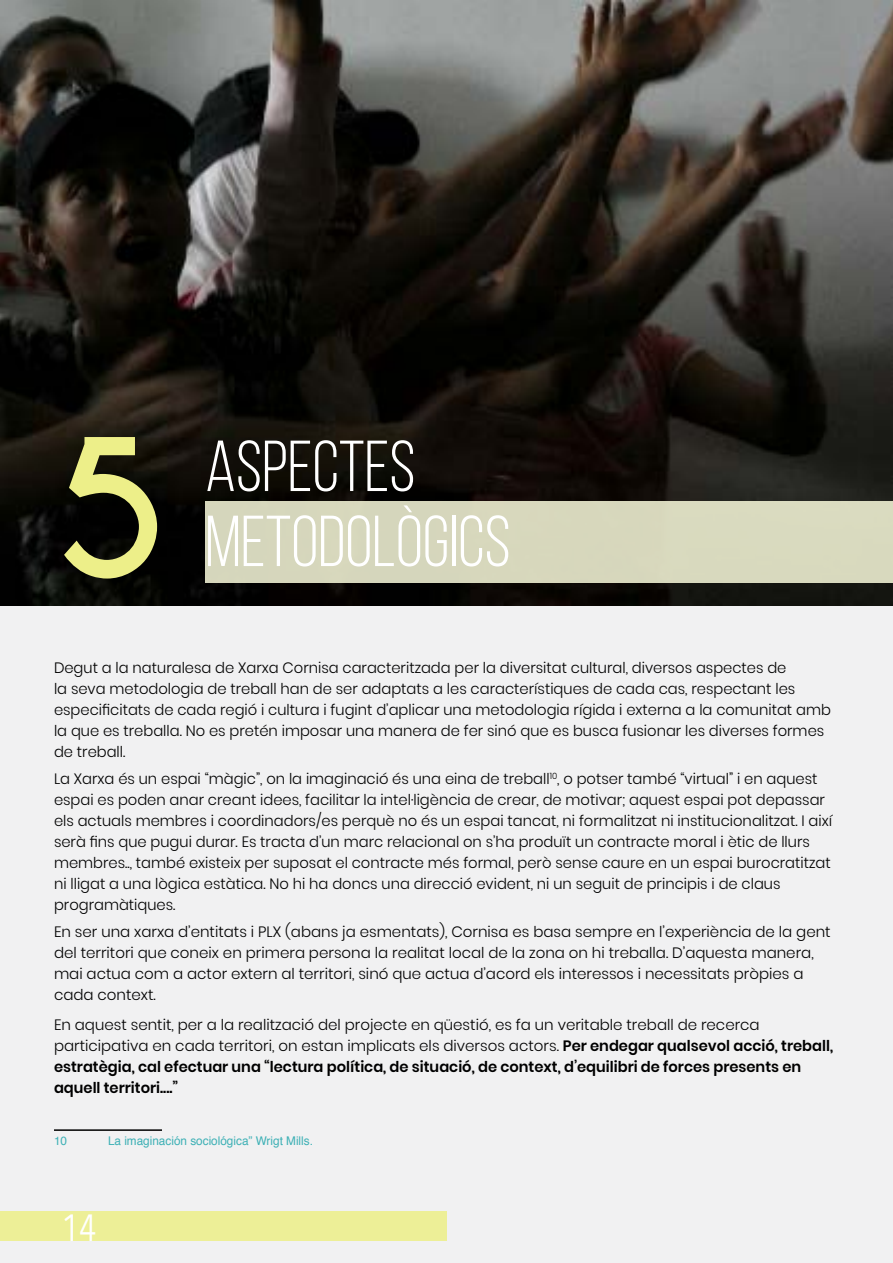
<style>
.page{position:relative;width:893px;height:1263px;background:#f1f1f2}
.page>*{position:absolute;margin:0;border:0;box-sizing:border-box;transform-origin:0 0}
.t1{font:700 180px "Caviar Dreams";color:#edef89}
.t2{font:72px "Bebas Neue";color:#fff}
.t3{font:37.8px "Avenir Next Condensed";color:#fff}
.t4{font:300 15px/21px "Poppins";color:#000}
.t5{font:12px "Helvetica";color:#3db0b5}
.s1{font-weight:600}
</style>
<div class="page">
<div style="left:0;top:1211px;width:446px;height:29px;background:#edef97"></div>
<img style="left:0;top:0;width:893px;height:605px">
<hr style="left:54px;top:1129px;width:108px;height:2px;background:#000">
<div style="left:205px;top:502px;width:688px;height:81px;background:#d7d7bc"></div>
<h1 class="t1" style="left:54px;top:401px;width:115px">5</h1>
<h2 class="t2" style="left:205px;top:428px;width:212px">ASPECTES</h2>
<h2 class="t2" style="left:205px;top:503px;width:307px">METODOLÒGICS</h2>
<p class="t4" style="left:54px;top:657px;width:778px">Degut a la naturalesa de Xarxa Cornisa caracteritzada per la diversitat cultural, diversos aspectes de<br>la seva metodologia de treball han de ser adaptats a les característiques de cada cas, respectant les especificitats de cada regió i cultura i fugint d’aplicar una metodologia rígida i externa a la comunitat amb la que es treballa. No es pretén imposar una manera de fer sinó que es busca fusionar les diverses formes de treball.</p>
<p class="t4" style="left:54px;top:768px;width:780px">La Xarxa és un espai “màgic”, on la imaginació és una eina de treball<sup>10</sup>, o potser també “virtual” i en aquest espai es poden anar creant idees, facilitar la intel·ligència de crear, de motivar; aquest espai pot depassar els actuals membres i coordinadors/es perquè no és un espai tancat, ni formalitzat ni institucionalitzat. I així serà fins que pugui durar. Es tracta d’un marc relacional on s’ha produït un contracte moral i ètic de llurs membres.., també existeix per suposat el contracte més formal, però sense caure en un espai burocratitzat ni lligat a una lògica estàtica. No hi ha doncs una direcció evident, ni un seguit de principis i de claus programàtiques.</p>
<p class="t4" style="left:54px;top:921px;width:778px">En ser una xarxa d’entitats i PLX (abans ja esmentats), Cornisa es basa sempre en l’experiència de la gent del territori que coneix en primera persona la realitat local de la zona on hi treballa. D’aquesta manera, mai actua com a actor extern al territori, sinó que actua d’acord els interessos i necessitats pròpies a cada context.</p>
<p class="t4" style="left:54px;top:1014px;width:781px">En aquest sentit, per a la realització del projecte en qüestió, es fa un veritable treball de recerca participativa en cada territori, on estan implicats els diversos actors. <span class="s1">Per endegar qualsevol acció, treball, estratègia, cal efectuar una “lectura política, de situació, de context, d’equilibri de forces presents en aquell territori....”</span></p>
<p class="t5" style="left:54px;top:1131px;width:15px">10</p>
<p class="t5" style="left:108px;top:1131px;width:206px">La imaginación sociológica” Wrigt Mills.</p>
<h3 class="t3" style="left:62px;top:1195px;width:36px">14</h3>
</div>
